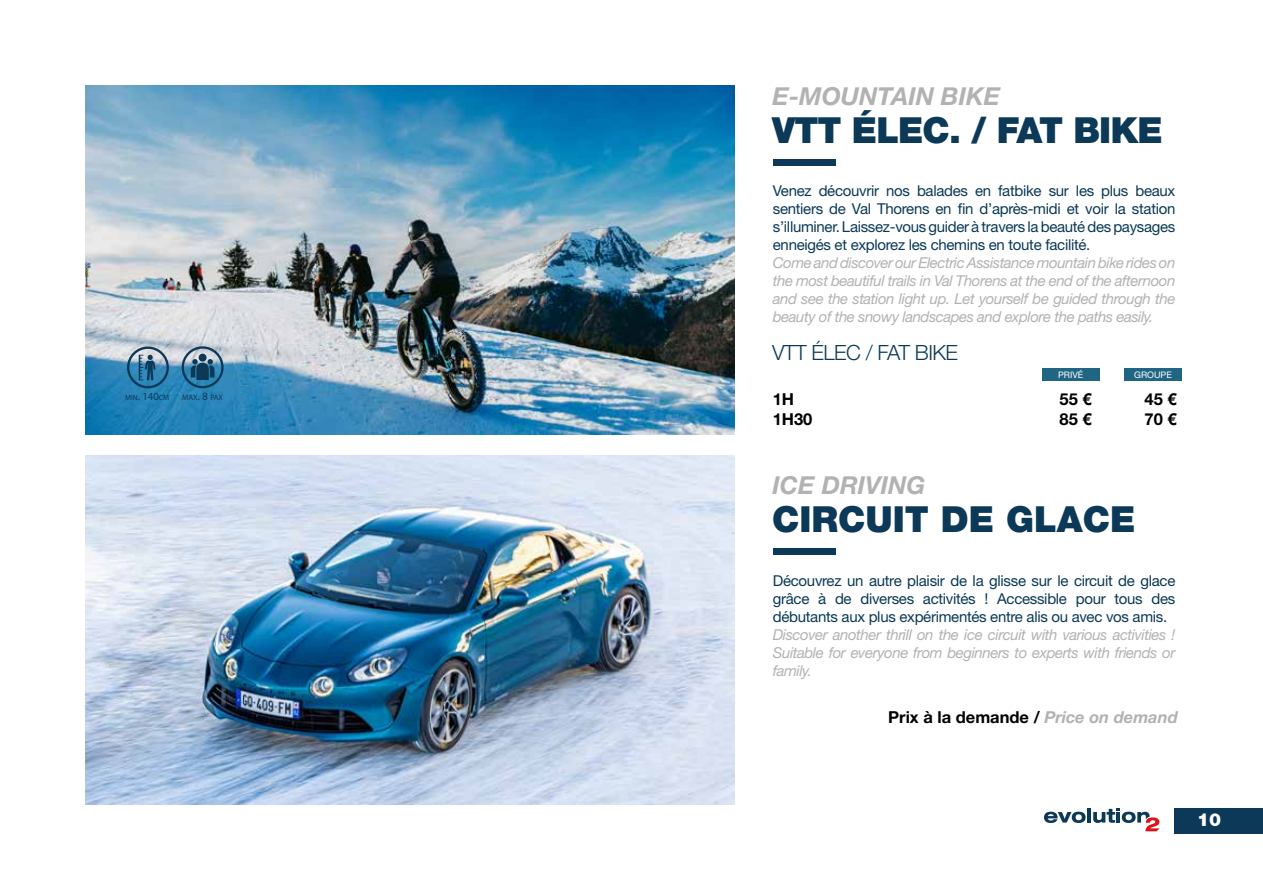
<style>
.page{position:relative;width:1263px;height:893px;background:#fff}
.page>*{position:absolute;margin:0;border:0;box-sizing:border-box;transform-origin:0 0}
.t1{font:900 36px "Helvetica Neue LT Std";letter-spacing:-.025em;color:#0b3957}
.t2{font:900 36px "Helvetica Neue LT Std";color:#0b3957}
.t3{font:italic 700 24.75px "Helvetica Neue LT Std";color:#b3b2b2}
.t4{font:300 21px "Helvetica Neue LT Std";letter-spacing:-.025em;color:#0b3957}
.t5{font:900 18px "Helvetica Neue LT Std";color:#fff}
.t6{font:700 16.5px "Helvetica Neue LT Std";color:#000}
.t7{font:15px/18px "Helvetica Neue LT Std";letter-spacing:-.02em;color:#0b3957;text-align:justify}
.t8{font:italic 15px/18px "Helvetica Neue LT Std";letter-spacing:-.03em;color:#b3b2b2;text-align:justify}
.t9{font:9px "Helvetica Neue LT Std";color:#fff}
.t10{font:7.8px "Myriad Pro";letter-spacing:-.015em;color:#0b3957}
.t11{font:7.5px "Myriad Pro";color:#0b3957}
.s1{font-size:10.8px}
.s2{font-size:11.25px}
.s3{font-style:italic;color:#b3b2b2}
</style>
<div class="page">
<div style="left:1175px;top:808px;width:88px;height:26px;background:#0b3957"></div>
<hr style="left:1087px;top:808px;width:4px;height:15px;background:#0b3957">
<svg style="left:1044px;top:812px;width:41px;height:11px"></svg>
<svg style="left:1093px;top:808px;width:66px;height:23px"></svg>
<div style="left:773px;top:159px;width:62px;height:7px;background:#0b3957"></div>
<div style="left:773px;top:548px;width:62px;height:7px;background:#0b3957"></div>
<img style="left:85px;top:86px;width:650px;height:349px">
<img style="left:85px;top:455px;width:650px;height:349px">
<div style="left:182px;top:346px;width:42px;height:42px;border:2px solid #0b3957;border-radius:50%"></div>
<svg style="left:191px;top:359px;width:24px;height:21px"></svg>
<div style="left:199px;top:354px;width:8px;height:8px;background:#0b3957;border-radius:50%"></div>
<div style="left:127px;top:346px;width:42px;height:42px;border:2px solid #0b3957;border-radius:50%"></div>
<svg style="left:139px;top:355px;width:17px;height:25px"></svg>
<div style="left:1042px;top:369px;width:57px;height:12px;background:#206583"></div>
<div style="left:1124px;top:369px;width:58px;height:12px;background:#206583"></div>
<h2 class="t3" style="left:773px;top:81px;width:229px">E-MOUNTAIN BIKE</h2>
<h1 class="t1" style="left:772px;top:109px;width:392px">VTT ÉLEC. / FAT BIKE</h1>
<p class="t7" style="left:773px;top:182px;width:404px">Venez découvrir nos balades en fatbike sur les plus beaux sentiers de Val Thorens en fin d’après-midi et voir la station s’illuminer. Laissez-vous guider à travers la beauté des paysages enneigés et explorez les chemins en toute facilité.</p>
<p class="t8" style="left:773px;top:254px;width:404px">Come and discover our Electric Assistance mountain bike rides on the most beautiful trails in Val Thorens at the end of the afternoon and see the station light up. Let yourself be guided through the beauty of the snowy landscapes and explore the paths easily.</p>
<h3 class="t4" style="left:772px;top:339px;width:187px">VTT ÉLEC / FAT BIKE</h3>
<p class="t9" style="left:1058px;top:370px;width:27px">PRIVÉ</p>
<p class="t9" style="left:1134px;top:370px;width:39px">GROUPE</p>
<p class="t11" style="left:125px;top:393px;width:46px">MIN<span class="s1">. 140</span>CM</p>
<p class="t10" style="left:182px;top:392px;width:42px">MAX<span class="s2">. 8</span> PAX</p>
<p class="t6" style="left:773px;top:389px;width:23px">1H</p>
<p class="t6" style="left:1059px;top:389px;width:34px">55 €</p>
<p class="t6" style="left:1144px;top:389px;width:34px">45 €</p>
<p class="t6" style="left:773px;top:409px;width:41px">1H30</p>
<p class="t6" style="left:1059px;top:409px;width:34px">85 €</p>
<p class="t6" style="left:1144px;top:409px;width:34px">70 €</p>
<h2 class="t3" style="left:773px;top:470px;width:154px">ICE DRIVING</h2>
<h1 class="t2" style="left:772px;top:498px;width:365px">CIRCUIT DE GLACE</h1>
<p class="t7" style="left:773px;top:571px;width:404px">Découvrez un autre plaisir de la glisse sur le circuit de glace grâce à de diverses activités ! Accessible pour tous des débutants aux plus expérimentés entre alis ou avec vos amis.</p>
<p class="t8" style="left:773px;top:625px;width:404px">Discover another thrill on the ice circuit with various activities !<br>Suitable for everyone from beginners to experts with friends or family.</p>
<p class="t6" style="left:888px;top:707px;width:291px">Prix à la demande / <span class="s3">Price on demand</span></p>
<p class="t5" style="left:1197px;top:809px;width:26px">10</p>
</div>
